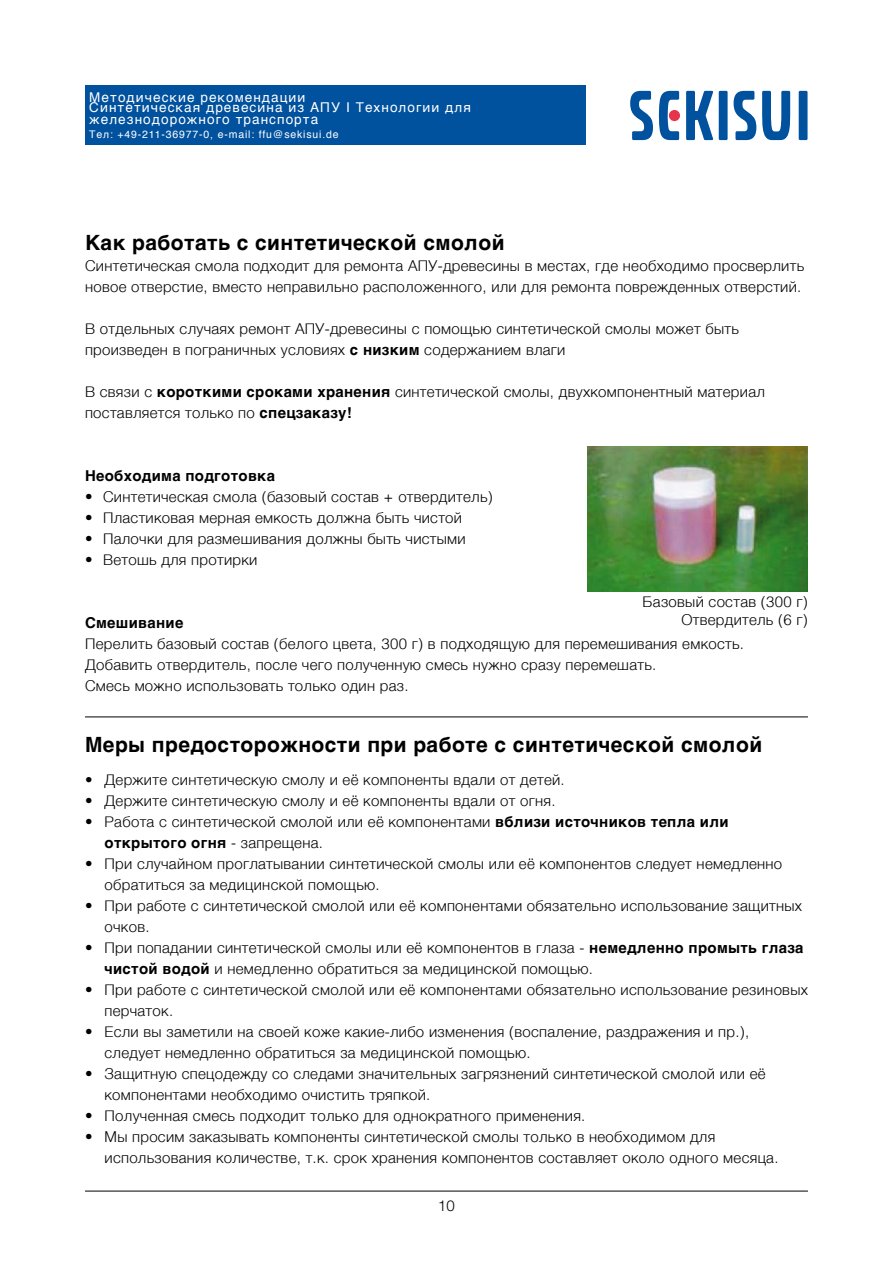
<style>
.page{position:relative;width:893px;height:1263px;background:#fff}
.page>*{position:absolute;margin:0;border:0;box-sizing:border-box;transform-origin:0 0}
.t1{font:700 21px "Helvetica";letter-spacing:.02em;color:#000}
.t2{font:300 15px/21px "Helvetica";letter-spacing:.02em;color:#000}
.t3{font:700 15px "Helvetica";letter-spacing:.02em;color:#000}
.t4{font:300 15px "Helvetica Neue LT Std";color:#000}
.t5{font:13.5px/10.5px "Helvetica";letter-spacing:.08em;color:#fff}
.t6{font:10.5px "Helvetica";letter-spacing:.08em;color:#fff}
.s1{font-weight:700}
.s2{font-family:"Helvetica Neue LT Std"}
</style>
<div class="page">
<div style="left:719px;top:91px;width:9px;height:49px;background:#00519e"></div>
<div style="left:799px;top:91px;width:8px;height:49px;background:#00519e"></div>
<svg style="left:630px;top:91px;width:23px;height:49px"></svg>
<svg style="left:734px;top:91px;width:22px;height:49px"></svg>
<svg style="left:762px;top:91px;width:28px;height:49px"></svg>
<svg style="left:686px;top:91px;width:27px;height:49px"></svg>
<svg style="left:659px;top:91px;width:20px;height:49px"></svg>
<div style="left:669px;top:110px;width:11px;height:11px;background:#e5344b;border-radius:50%"></div>
<div style="left:85px;top:85px;width:500px;height:60px;background:#00519e"></div>
<img style="left:587px;top:446px;width:221px;height:145px">
<hr style="left:85px;top:1191px;width:723px;height:1px;background:#000">
<hr style="left:85px;top:717px;width:723px;height:1px;background:#000">
<p class="t5" style="left:89px;top:92px;width:383px">Методические рекомендации<br>Синтетическая древесина из АПУ I Технологии для</p>
<p class="t5" style="left:89px;top:115px;width:230px">железнодорожного транспорта</p>
<p class="t6" style="left:89px;top:126px;width:251px">Тел: +49-211-36977-0, e-mail: ffu@sekisui.de</p>
<h1 class="t1" style="left:85px;top:225px;width:421px">Как работать с синтетической смолой</h1>
<p class="t2" style="left:85px;top:254px;width:721px">Синтетическая смола подходит для ремонта АПУ-древесины в местах, где необходимо просверлить новое отверстие, вместо неправильно расположенного, или для ремонта поврежденных отверстий.</p>
<p class="t2" style="left:85px;top:317px;width:655px">В отдельных случаях ремонт АПУ-древесины с помощью синтетической смолы может быть произведен в пограничных условиях <span class="s1">с низким</span> содержанием влаги</p>
<p class="t2" style="left:85px;top:380px;width:681px">В связи с <span class="s1">короткими сроками хранения</span> синтетической смолы, двухкомпонентный материал поставляется только по <span class="s1">спецзаказу!</span></p>
<p class="t3" style="left:85px;top:463px;width:192px">Необходима подготовка</p>
<p class="t2" style="left:85px;top:485px;width:409px">• Синтетическая смола (базовый состав + отвердитель)</p>
<p class="t2" style="left:85px;top:506px;width:379px">• Пластиковая мерная емкость должна быть чистой</p>
<p class="t2" style="left:85px;top:527px;width:382px">• Палочки для размешивания должны быть чистыми</p>
<p class="t2" style="left:85px;top:548px;width:174px">• Ветошь для протирки</p>
<p class="t2" style="left:643px;top:592px;width:167px;line-height:18px;text-align:right">Базовый состав (300 г)<br>Отвердитель (6 г)</p>
<p class="t3" style="left:85px;top:610px;width:100px">Смешивание</p>
<p class="t2" style="left:85px;top:632px;width:661px">Перелить базовый состав (белого цвета, 300 г) в подходящую для перемешивания емкость.<br>Добавить отвердитель, после чего полученную смесь нужно сразу перемешать.<br>Смесь можно использовать только один раз.</p>
<h1 class="t1" style="left:85px;top:728px;width:679px">Меры предосторожности при работе с синтетической смолой</h1>
<p class="t2" style="left:85px;top:768px;width:481px"><span class="s2">•</span> Держите синтетическую смолу и её компоненты вдали от детей.</p>
<p class="t2" style="left:85px;top:789px;width:472px">• Держите синтетическую смолу и её компоненты вдали от огня.</p>
<p class="t2" style="left:105px;top:810px;width:626px;text-indent:-19px">• Работа с синтетической смолой или её компонентами <span class="s1">вблизи источников тепла или открытого огня</span> - запрещена.</p>
<p class="t2" style="left:105px;top:852px;width:679px;text-indent:-20px">• При случайном проглатывании синтетической смолы или её компонентов следует немедленно обратиться за медицинской помощью.</p>
<p class="t2" style="left:105px;top:894px;width:699px;text-indent:-20px">• При работе с синтетической смолой или её компонентами обязательно использование защитных очков.</p>
<p class="t2" style="left:105px;top:936px;width:700px;text-indent:-20px">• При попадании синтетической смолы или её компонентов в глаза - <span class="s1">немедленно промыть глаза чистой водой</span> и немедленно обратиться за медицинской помощью.</p>
<p class="t2" style="left:105px;top:978px;width:705px;text-indent:-20px">• При работе с синтетической смолой или её компонентами обязательно использование резиновых перчаток.</p>
<p class="t2" style="left:105px;top:1020px;width:646px;text-indent:-20px">• Если вы заметили на своей коже какие-либо изменения (воспаление, раздражения и пр.), следует немедленно обратиться за медицинской помощью.</p>
<p class="t2" style="left:105px;top:1062px;width:663px;text-indent:-20px">• Защитную спецодежду со следами значительных загрязнений синтетической смолой или её компонентами необходимо очистить тряпкой.</p>
<p class="t2" style="left:85px;top:1104px;width:502px">• Полученная смесь подходит только для однократного применения.</p>
<p class="t2" style="left:105px;top:1125px;width:675px;text-indent:-20px">• Мы просим заказывать компоненты синтетической смолы только в необходимом для использования количестве, т.к. срок хранения компонентов составляет около одного месяца.</p>
<p class="t4" style="left:438px;top:1197px;width:18px">10</p>
</div>
